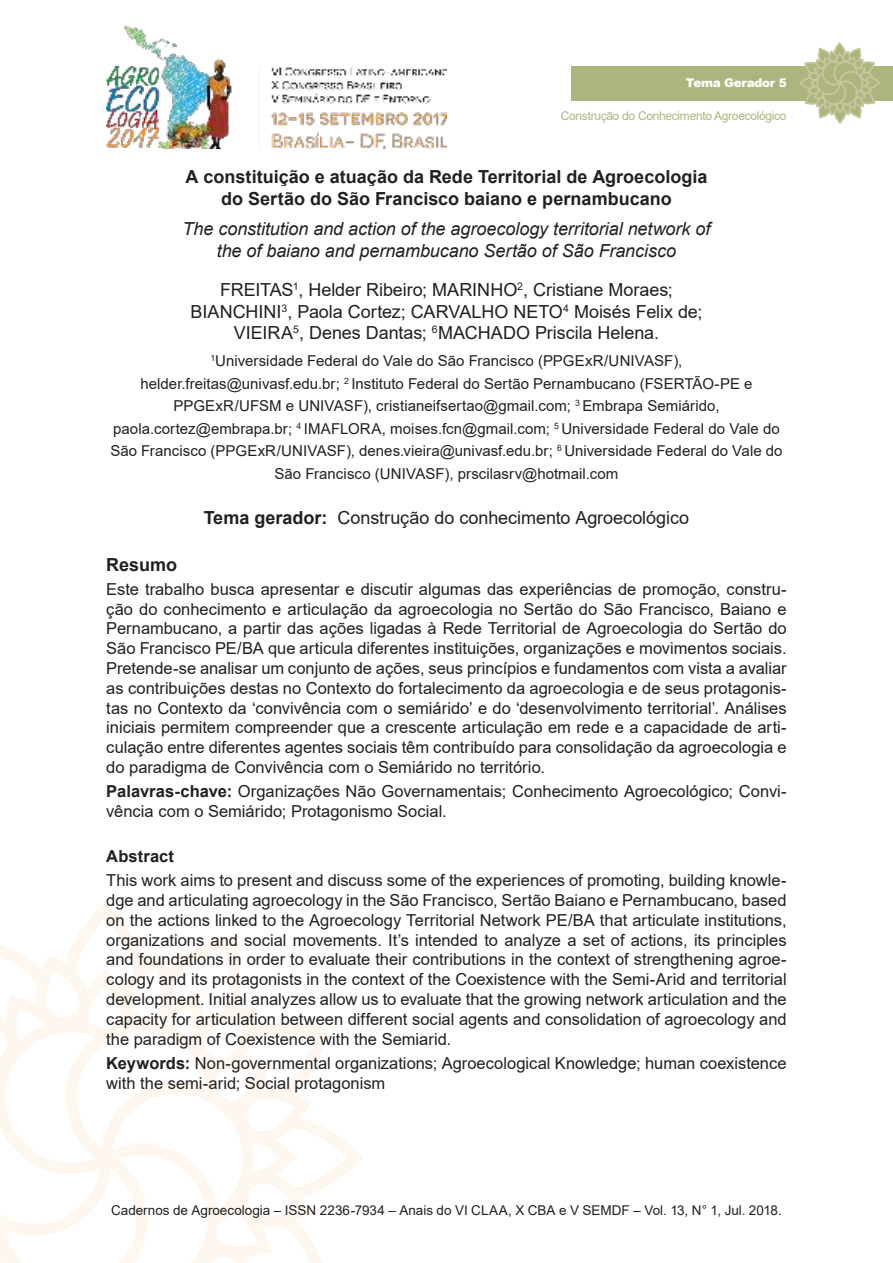
<style>
.page{position:relative;width:893px;height:1263px;background:#fff}
.page>*{position:absolute;margin:0;border:0;box-sizing:border-box;transform-origin:0 0}
.t1{font:18px/21.6px "Arial";letter-spacing:-.005em;color:#221f1f;text-align:center}
.t2{font:italic 18px/21.6px "Arial";letter-spacing:-.005em;color:#221f1f;text-align:center}
.t3{font:700 18px/21.6px "Arial";color:#221f1f;text-align:center}
.t4{font:16.5px/19.8px "Arial";color:#221f1f;text-align:justify}
.t5{font:700 16.5px "Arial";letter-spacing:.01em;color:#221f1f}
.t6{font:15px/22.5px "Arial";letter-spacing:.005em;color:#221f1f;text-align:center}
.t7{font:13.5px "Arial";color:#221f1f}
.t8{font:12px "Arial";letter-spacing:-.025em;color:#aeb47e}
.t9{font:900 12px "Arial";letter-spacing:-.025em;color:#fff}
.s1{font-weight:700}
</style>
<div class="page">
<img style="left:106px;top:25px;width:340px;height:124px">
<svg style="left:0;top:910px;width:363px;height:353px"></svg>
<div style="left:571px;top:66px;width:322px;height:34px;background:#aeb47e"></div>
<svg style="left:798px;top:43px;width:83px;height:81px"></svg>
<p class="t9" style="left:686px;top:76px;width:102px">Tema Gerador 5</p>
<p class="t8" style="left:561px;top:112px;width:227px">Construção do Conhecimento Agroecológico</p>
<p class="t3" style="left:186px;top:168px;width:523px">A constituição e atuação da Rede Territorial de Agroecologia do Sertão do São Francisco baiano e pernambucano</p>
<p class="t2" style="left:182px;top:219px;width:529px">The constitution and action of the agroecology territorial network of the of baiano and pernambucano Sertão of São Francisco</p>
<p class="t1" style="left:191px;top:281px;width:513px">FREITAS<sup>1</sup>, Helder Ribeiro; MARINHO<sup>2</sup>, Cristiane Moraes;<br>BIANCHINI<sup>3</sup>, Paola Cortez; CARVALHO NETO<sup>4</sup> Moisés Felix de;<br>VIEIRA<sup>5</sup>, Denes Dantas; <sup>6</sup>MACHADO Priscila Helena.</p>
<p class="t6" style="left:110px;top:351px;width:674px"><sup>1</sup>Universidade Federal do Vale do São Francisco (PPGExR/UNIVASF), helder.freitas@univasf.edu.br; <sup>2</sup> Instituto Federal do Sertão Pernambucano (FSERTÃO-PE e PPGExR/UFSM e UNIVASF), cristianeifsertao@gmail.com; <sup>3</sup> Embrapa Semiárido, paola.cortez@embrapa.br; <sup>4</sup> IMAFLORA, moises.fcn@gmail.com; <sup>5</sup> Universidade Federal do Vale do São Francisco (PPGExR/UNIVASF), denes.vieira@univasf.edu.br; <sup>6</sup> Universidade Federal do Vale do São Francisco (UNIVASF), prscilasrv@hotmail.com</p>
<p class="t1" style="left:204px;top:508px;width:487px"><span class="s1">Tema gerador:</span> Construção do conhecimento Agroecológico</p>
<p class="t3" style="left:106px;top:555px;width:72px">Resumo</p>
<p class="t4" style="left:106px;top:581px;width:682px">Este trabalho busca apresentar e discutir algumas das experiências de promoção, constru&shy;ção do conhecimento e articulação da agroecologia no Sertão do São Francisco, Baiano e Pernambucano, a partir das ações ligadas à Rede Territorial de Agroecologia do Sertão do São Francisco PE/BA que articula diferentes instituições, organizações e movimentos sociais.<br>Pretende-se analisar um conjunto de ações, seus princípios e fundamentos com vista a avaliar as contribuições destas no Contexto do fortalecimento da agroecologia e de seus protagonis&shy;tas no Contexto da ‘convivência com o semiárido’ e do ‘desenvolvimento territorial’. Análises iniciais permitem compreender que a crescente articulação em rede e a capacidade de arti&shy;culação entre diferentes agentes sociais têm contribuído para consolidação da agroecologia e do paradigma de Convivência com o Semiárido no território.</p>
<p class="t4" style="left:106px;top:783px;width:682px"><span class="s1">Palavras-chave:</span> Organizações Não Governamentais; Conhecimento Agroecológico; Convi&shy;vência com o Semiárido; Protagonismo Social.</p>
<p class="t5" style="left:106px;top:850px;width:69px">Abstract</p>
<p class="t4" style="left:106px;top:872px;width:682px">This work aims to present and discuss some of the experiences of promoting, building knowle&shy;dge and articulating agroecology in the São Francisco, Sertão Baiano e Pernambucano, based on the actions linked to the Agroecology Territorial Network PE/BA that articulate institutions, organizations and social movements. It’s intended to analyze a set of actions, its principles and foundations in order to evaluate their contributions in the context of strengthening agroe&shy;cology and its protagonists in the context of the Coexistence with the Semi-Arid and territorial development. Initial analyzes allow us to evaluate that the growing network articulation and the capacity for articulation between different social agents and consolidation of agroecology and the paradigm of Coexistence with the Semiarid.</p>
<p class="t4" style="left:106px;top:1054px;width:682px"><span class="s1">Keywords:</span> Non-governmental organizations; Agroecological Knowledge; human coexistence with the semi-arid; Social protagonism</p>
<p class="t7" style="left:111px;top:1205px;width:672px">Cadernos de Agroecologia – ISSN 2236-7934 – Anais do VI CLAA, X CBA e V SEMDF – Vol. 13, N° 1, Jul. 2018.</p>
</div>
